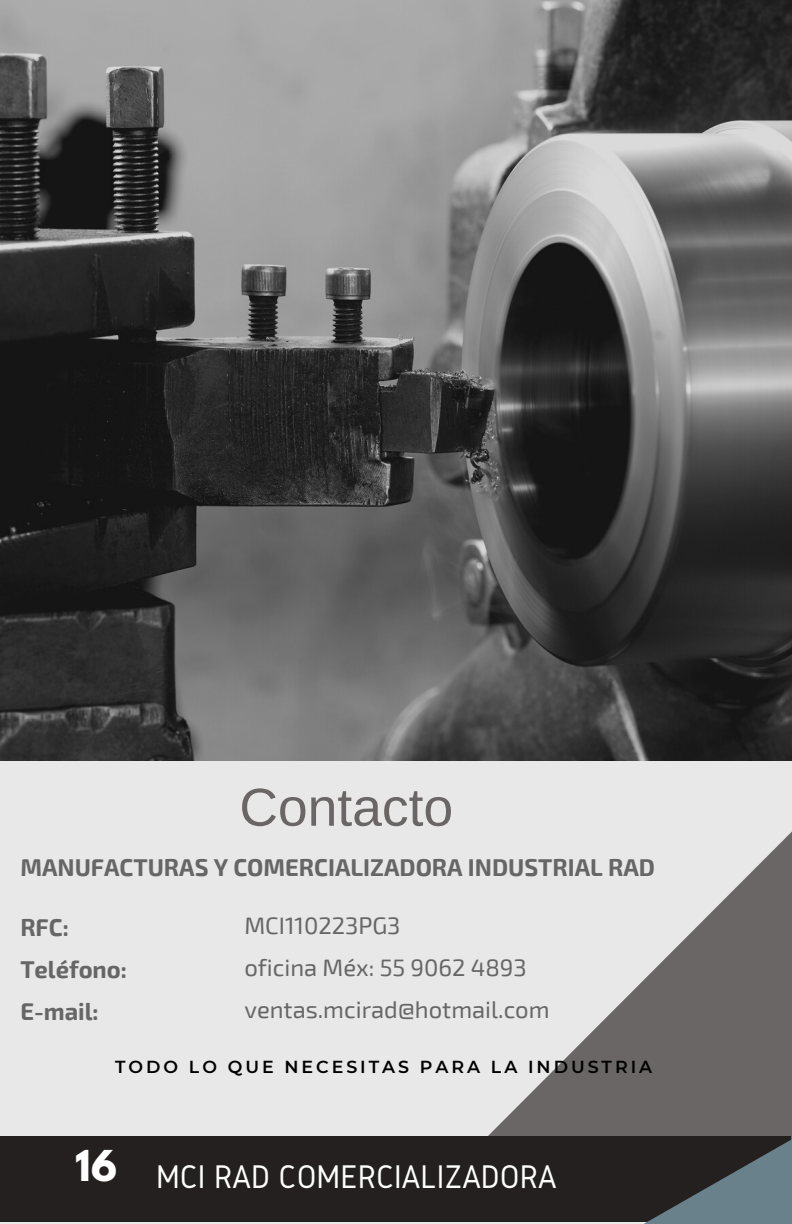
<style>
.page{position:relative;width:792px;height:1224px;background:#e8e8e8}
.page>*{position:absolute;margin:0;border:0;box-sizing:border-box;transform-origin:0 0}
.t1{font:53.4px "Arimo";color:#6b6666}
.t2{font:34px "Gidole";color:#fff}
.t3{font:700 23.8px/42px "Exo 2";color:#666}
.t4{font:23.8px/42px "Exo 2";color:#666}
.t5{font:600 17.4px "Montserrat";letter-spacing:.17em;color:#000}
</style>
<div class="page">
<img style="left:0;top:0;width:792px;height:760px">
<svg style="left:428px;top:539px;width:364px;height:600px"></svg>
<div style="left:0;top:1137px;width:791px;height:85px;background:#242020"></div>
<svg style="left:644px;top:1139px;width:148px;height:85px"></svg>
<h1 class="t1" style="left:239px;top:777px;width:215px">Contacto</h1>
<p class="t3" style="left:20px;top:845px;width:636px">MANUFACTURAS Y COMERCIALIZADORA INDUSTRIAL RAD</p>
<p class="t3" style="left:20px;top:905px;width:108px">RFC:<br>Teléfono:<br>E-mail:</p>
<p class="t4" style="left:244px;top:904px;width:307px">MCI110223PG3<br>oficina Méx: 55 9062 4893 ventas.mcirad@hotmail.com</p>
<p class="t5" style="left:115px;top:1056px;width:539px">TODO LO QUE NECESITAS PARA LA INDUSTRIA</p>
<h2 class="t2" style="left:75px;top:1158px;width:483px"><sup>16</sup> MCI RAD COMERCIALIZADORA</h2>
</div>
